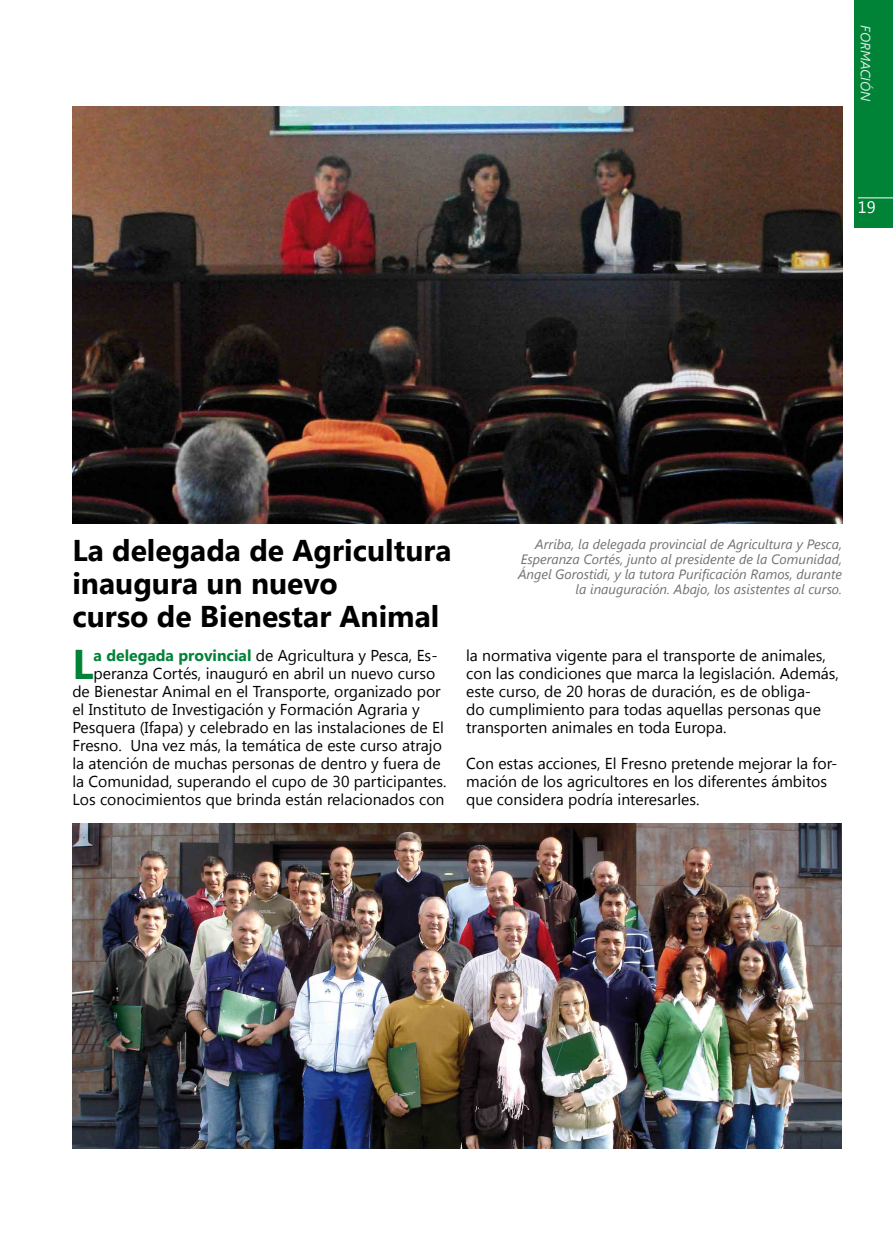
<style>
.page{position:relative;width:893px;height:1234px;background:#fff}
.page>*{position:absolute;margin:0;border:0;box-sizing:border-box;transform-origin:0 0}
.t1{font:700 41.4px "Segoe UI";color:#008237}
.t2{font:700 30px/33px "Segoe UI";color:#000}
.t3{font:16.5px "Segoe UI";color:#fff}
.t4{font:15.75px/18px "Segoe UI";color:#000}
.t5{font:italic 13.5px/15px "Segoe UI";color:#707172;text-align:right}
.t6{font:italic 13.5px "Segoe UI";color:#fff}
.s1{font-weight:700;color:#008237}
</style>
<div class="page">
<img style="left:72px;top:823px;width:770px;height:325px">
<div style="left:854px;top:0;width:39px;height:228px;background:#008237"></div>
<hr style="left:858px;top:197px;width:35px;height:1px;background:#fff">
<img style="left:72px;top:106px;width:770px;height:417px">
<p class="t6" style="left:875px;top:25px;width:78px;rotate:90deg">FORMACIÓN</p>
<p class="t3" style="left:858px;top:196px;width:19px">19</p>
<h2 class="t2" style="left:72px;top:531px;width:381px">La delegada de Agricultura inaugura un nuevo<br>curso de Bienestar Animal</h2>
<p class="t5" style="left:518px;top:535px;width:325px">Arriba, la delegada provincial de Agricultura y Pesca, Esperanza Cortés, junto al presidente de la Comunidad, Ángel Gorostidi, y la tutora Purificación Ramos, durante la inauguración. Abajo, los asistentes al curso.</p>
<h1 class="t1" style="left:72px;top:635px;width:23px">L</h1>
<p class="t4" style="left:94px;top:645px;width:346px"><span class="s1">a delegada provincial</span> de Agricultura y Pesca, Es-</p>
<p class="t4" style="left:94px;top:663px;width:343px">peranza Cortés, inauguró en abril un nuevo curso</p>
<p class="t4" style="left:72px;top:681px;width:370px">de Bienestar Animal en el Transporte, organizado por</p>
<p class="t4" style="left:72px;top:699px;width:349px">el Instituto de Investigación y Formación Agraria y</p>
<p class="t4" style="left:72px;top:717px;width:373px">Pesquera (Ifapa) y celebrado en las instalaciones de El</p>
<p class="t4" style="left:72px;top:735px;width:371px">Fresno. Una vez más, la temática de este curso atrajo</p>
<p class="t4" style="left:72px;top:753px;width:370px">la atención de muchas personas de dentro y fuera de</p>
<p class="t4" style="left:72px;top:771px;width:376px">la Comunidad, superando el cupo de 30 participantes.</p>
<p class="t4" style="left:72px;top:789px;width:374px">Los conocimientos que brinda están relacionados con</p>
<p class="t4" style="left:466px;top:645px;width:374px">la normativa vigente para el transporte de animales, con las condiciones que marca la legislación. Además, este curso, de 20 horas de duración, es de obliga-<br>do cumplimiento para todas aquellas personas que transporten animales en toda Europa.</p>
<p class="t4" style="left:466px;top:753px;width:373px">Con estas acciones, El Fresno pretende mejorar la for&shy;mación de los agricultores en los diferentes ámbitos que considera podría interesarles.</p>
</div>
